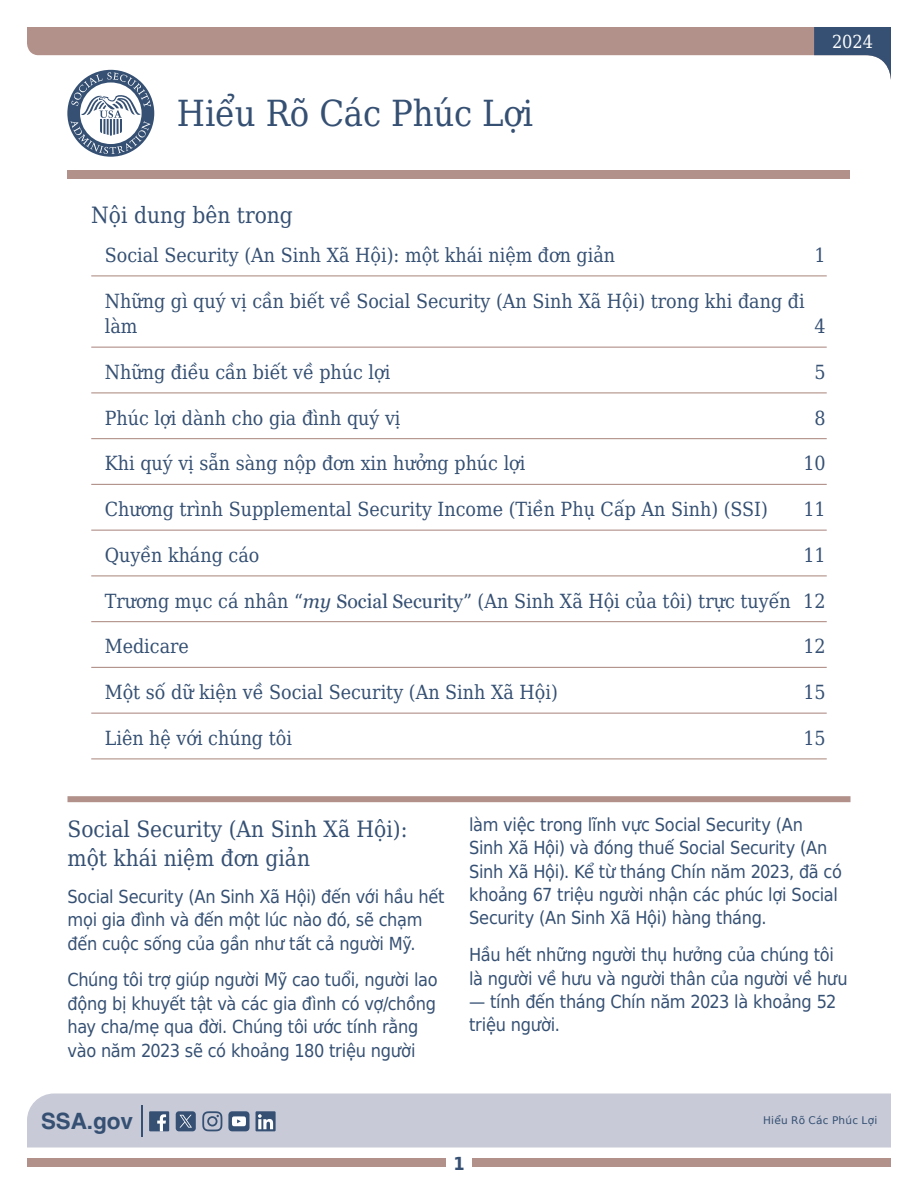
<style>
.page{position:relative;width:918px;height:1188px;background:#fff}
.page>*{position:absolute;margin:0;border:0;box-sizing:border-box;transform-origin:0 0}
.t1{font:36px "DejaVu Serif Condensed";letter-spacing:-.005em;color:#355073}
.t2{font:22.5px/29.2px "DejaVu Serif Condensed";color:#355073}
.t3{font:700 22.5px "Helvetica";letter-spacing:-.005em;color:#355073}
.t4{font:19.5px/25.5px "DejaVu Serif Condensed";color:#355073}
.t5{font:18px/23.4px "DejaVu Sans Condensed";letter-spacing:-.02em;color:#355073}
.t6{font:18px "DejaVu Serif Condensed";color:#fff}
.t7{font:700 18px "DejaVu Sans Condensed";color:#355073}
.t8{font:10.5px "DejaVu Sans";letter-spacing:.025em;color:#355073}
.s1{font-family:"Georgia";font-style:italic}
.s2{font-family:"Georgia"}
</style>
<div class="page">
<div style="left:27px;top:1159px;width:419px;height:8px;background:#b19189"></div>
<div style="left:472px;top:1159px;width:419px;height:8px;background:#b19189"></div>
<div style="left:27px;top:1094px;width:864px;height:54px;background:#c8cad7"></div>
<div style="left:68px;top:171px;width:782px;height:8px;background:#b19189"></div>
<svg style="left:27px;top:27px;width:787px;height:45px;fill:#b19189"></svg>
<svg style="left:814px;top:27px;width:77px;height:53px"></svg>
<hr style="left:141px;top:1105px;width:1px;height:32px;background:#355073">
<svg style="left:256px;top:1111px;width:20px;height:20px"></svg>
<svg style="left:258px;top:1114px;width:15px;height:15px"></svg>
<svg style="left:228px;top:1111px;width:22px;height:20px"></svg>
<svg style="left:202px;top:1111px;width:20px;height:20px"></svg>
<div style="left:176px;top:1111px;width:20px;height:20px;background:#355073;border-radius:3px"></div>
<svg style="left:179px;top:1115px;width:13px;height:13px"></svg>
<div style="left:149px;top:1111px;width:20px;height:20px;background:#355073"></div>
<svg style="left:157px;top:1114px;width:9px;height:17px"></svg>
<svg style="left:67px;top:70px;width:87px;height:87px"></svg>
<svg style="left:71px;top:72px;width:80px;height:82px"></svg>
<hr style="left:91px;top:275px;width:736px;height:1px;background:#b19189">
<hr style="left:91px;top:347px;width:736px;height:1px;background:#b19189">
<hr style="left:91px;top:392px;width:736px;height:1px;background:#b19189">
<hr style="left:91px;top:438px;width:736px;height:1px;background:#b19189">
<hr style="left:91px;top:484px;width:736px;height:1px;background:#b19189">
<hr style="left:91px;top:530px;width:736px;height:1px;background:#b19189">
<hr style="left:91px;top:575px;width:736px;height:1px;background:#b19189">
<hr style="left:91px;top:621px;width:736px;height:1px;background:#b19189">
<hr style="left:91px;top:667px;width:736px;height:1px;background:#b19189">
<hr style="left:91px;top:713px;width:736px;height:1px;background:#b19189">
<hr style="left:91px;top:758px;width:736px;height:1px;background:#b19189">
<div style="left:68px;top:796px;width:782px;height:6px;background:#b19189"></div>
<h1 class="t1" style="left:177px;top:86px;width:358px">Hiểu Rõ Các Phúc Lợi</h1>
<p class="t6" style="left:832px;top:28px;width:42px">2024</p>
<h1 class="t2" style="left:91px;top:200px;width:203px">Nội dung bên trong</h1>
<p class="t4" style="left:105px;top:242px;width:512px">Social Security (An Sinh Xã Hội): một khái niệm đơn giản</p>
<p class="t4" style="left:815px;top:242px;width:13px">1</p>
<p class="t4" style="left:105px;top:287px;width:701px">Những gì quý vị cần biết về Social Security (An Sinh Xã Hội) trong khi đang đi làm</p>
<p class="t4" style="left:815px;top:313px;width:13px">4</p>
<p class="t4" style="left:105px;top:359px;width:287px">Những điều cần biết về phúc lợi</p>
<p class="t4" style="left:815px;top:359px;width:13px">5</p>
<p class="t4" style="left:105px;top:404px;width:297px">Phúc lợi dành cho gia đình quý vị</p>
<p class="t4" style="left:815px;top:404px;width:13px">8</p>
<p class="t4" style="left:105px;top:450px;width:422px">Khi quý vị sẵn sàng nộp đơn xin hưởng phúc lợi</p>
<p class="t4" style="left:803px;top:450px;width:24px">10</p>
<p class="t4" style="left:105px;top:496px;width:665px">Chương trình Supplemental Security Income (Tiền Phụ Cấp An Sinh) (SSI)</p>
<p class="t4" style="left:803px;top:496px;width:24px">11</p>
<p class="t4" style="left:105px;top:542px;width:156px">Quyền kháng cáo</p>
<p class="t4" style="left:803px;top:542px;width:24px">11</p>
<p class="t4" style="left:105px;top:587px;width:722px">Trương mục cá nhân “<span class="s1">my</span> <span class="s2">Social Security</span>” (An Sinh Xã Hội của tôi) trực tuyến 12</p>
<p class="t4" style="left:105px;top:633px;width:86px">Medicare</p>
<p class="t4" style="left:803px;top:633px;width:24px">12</p>
<p class="t4" style="left:105px;top:679px;width:455px">Một số dữ kiện về Social Security (An Sinh Xã Hội)</p>
<p class="t4" style="left:803px;top:679px;width:24px">15</p>
<p class="t4" style="left:105px;top:725px;width:189px">Liên hệ với chúng tôi</p>
<p class="t4" style="left:803px;top:725px;width:24px">15</p>
<h1 class="t2" style="left:68px;top:813px;width:342px">Social Security (An Sinh Xã Hội): một khái niệm đơn giản</h1>
<p class="t5" style="left:68px;top:884px;width:378px">Social Security (An Sinh Xã Hội) đến với hầu hết mọi gia đình và đến một lúc nào đó, sẽ chạm đến cuộc sống của gần như tất cả người Mỹ.</p>
<p class="t5" style="left:68px;top:968px;width:372px">Chúng tôi trợ giúp người Mỹ cao tuổi, người lao động bị khuyết tật và các gia đình có vợ/chồng hay cha/mẹ qua đời. Chúng tôi ước tính rằng vào năm 2023 sẽ có khoảng 180 triệu người</p>
<p class="t5" style="left:469px;top:812px;width:374px">làm việc trong lĩnh vực Social Security (An<br>Sinh Xã Hội) và đóng thuế Social Security (An Sinh Xã Hội). Kể từ tháng Chín năm 2023, đã có khoảng 67 triệu người nhận các phúc lợi Social Security (An Sinh Xã Hội) hàng tháng.</p>
<p class="t5" style="left:469px;top:943px;width:380px">Hầu hết những người thụ hưởng của chúng tôi là người về hưu và người thân của người về hưu</p>
<p class="t5" style="left:469px;top:990px;width:369px">— tính đến tháng Chín năm 2023 là khoảng 52 triệu người.</p>
<p class="t3" style="left:41px;top:1108px;width:93px">SSA.gov</p>
<p class="t7" style="left:453px;top:1148px;width:13px">1</p>
<p class="t8" style="left:763px;top:1112px;width:116px">Hiểu Rõ Các Phúc Lợi</p>
</div>
